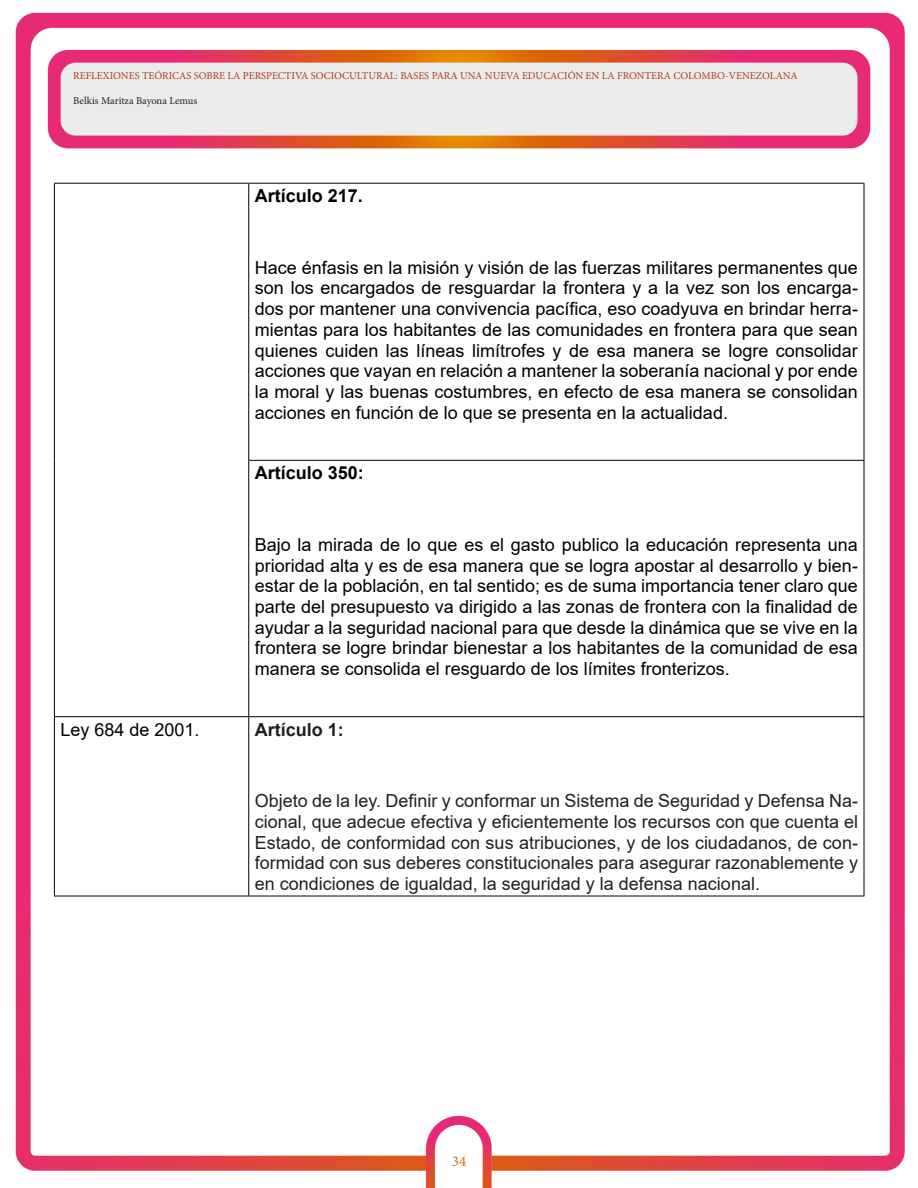
<style>
.page{position:relative;width:918px;height:1188px;background:#fff}
.page>*{position:absolute;margin:0;border:0;box-sizing:border-box;transform-origin:0 0}
.t1{font:18px/20.7px "Arial";color:#000;text-align:justify}
.t2{font:18px/20.7px "Arial";color:#231f20;text-align:justify}
.t3{font:700 18px "Arial";color:#000}
.t4{font:700 18px "Arial";color:#231f20}
.t5{font:15px "Minion Pro";color:#db6514}
.t6{font:10.5px "Minion Pro";color:#b13b17}
.t7{font:10.5px "Minion Pro";letter-spacing:-.005em;color:#231f20}
</style>
<div class="page">
<img style="left:15px;top:12px;width:890px;height:1176px">
<hr style="left:54px;top:183px;width:195px;height:1px;background:#000">
<hr style="left:54px;top:184px;width:1px;height:276px;background:#000">
<hr style="left:249px;top:183px;width:615px;height:1px;background:#000">
<hr style="left:248px;top:184px;width:1px;height:276px;background:#000">
<hr style="left:864px;top:184px;width:1px;height:276px;background:#000">
<hr style="left:54px;top:460px;width:1px;height:256px;background:#000">
<hr style="left:248px;top:460px;width:616px;height:1px;background:#000">
<hr style="left:248px;top:461px;width:1px;height:255px;background:#000">
<hr style="left:864px;top:461px;width:1px;height:255px;background:#000">
<hr style="left:54px;top:716px;width:195px;height:1px;background:#000">
<hr style="left:54px;top:717px;width:1px;height:179px;background:#000">
<hr style="left:249px;top:716px;width:615px;height:1px;background:#000">
<hr style="left:248px;top:717px;width:1px;height:179px;background:#000">
<hr style="left:864px;top:717px;width:1px;height:179px;background:#000">
<hr style="left:54px;top:896px;width:195px;height:1px;background:#000">
<hr style="left:249px;top:896px;width:615px;height:1px;background:#000">
<p class="t6" style="left:73px;top:68px;width:726px">REFLEXIONES TEÓRICAS SOBRE LA PERSPECTIVA SOCIOCULTURAL: BASES PARA UNA NUEVA EDUCACIÓN EN LA FRONTERA COLOMBO-VENEZOLANA</p>
<p class="t7" style="left:73px;top:93px;width:126px">Belkis Maritza Bayona Lemus</p>
<p class="t3" style="left:255px;top:183px;width:110px">Artículo 217.</p>
<p class="t1" style="left:255px;top:257px;width:605px">Hace énfasis en la misión y visión de las fuerzas militares permanentes que son los encargados de resguardar la frontera y a la vez son los encarga&shy;dos por mantener una convivencia pacífica, eso coadyuva en brindar herra&shy;mientas para los habitantes de las comunidades en frontera para que sean quienes cuiden las líneas limítrofes y de esa manera se logre consolidar acciones que vayan en relación a mantener la soberanía nacional y por ende la moral y las buenas costumbres, en efecto de esa manera se consolidan acciones en función de lo que se presenta en la actualidad.</p>
<p class="t3" style="left:255px;top:460px;width:111px">Artículo 350:</p>
<p class="t1" style="left:255px;top:534px;width:605px">Bajo la mirada de lo que es el gasto publico la educación representa una prioridad alta y es de esa manera que se logra apostar al desarrollo y bien&shy;estar de la población, en tal sentido; es de suma importancia tener claro que parte del presupuesto va dirigido a las zonas de frontera con la finalidad de ayudar a la seguridad nacional para que desde la dinámica que se vive en la frontera se logre brindar bienestar a los habitantes de la comunidad de esa manera se consolida el resguardo de los límites fronterizos.</p>
<p class="t1" style="left:60px;top:719px;width:141px">Ley 684 de 2001.</p>
<p class="t4" style="left:255px;top:717px;width:91px">Artículo 1:</p>
<p class="t2" style="left:255px;top:790px;width:605px">Objeto de la ley. Definir y conformar un Sistema de Seguridad y Defensa Na&shy;cional, que adecue efectiva y eficientemente los recursos con que cuenta el Estado, de conformidad con sus atribuciones, y de los ciudadanos, de con&shy;formidad con sus deberes constitucionales para asegurar razonablemente y en condiciones de igualdad, la seguridad y la defensa nacional.</p>
<p class="t5" style="left:452px;top:1151px;width:16px">34</p>
</div>
